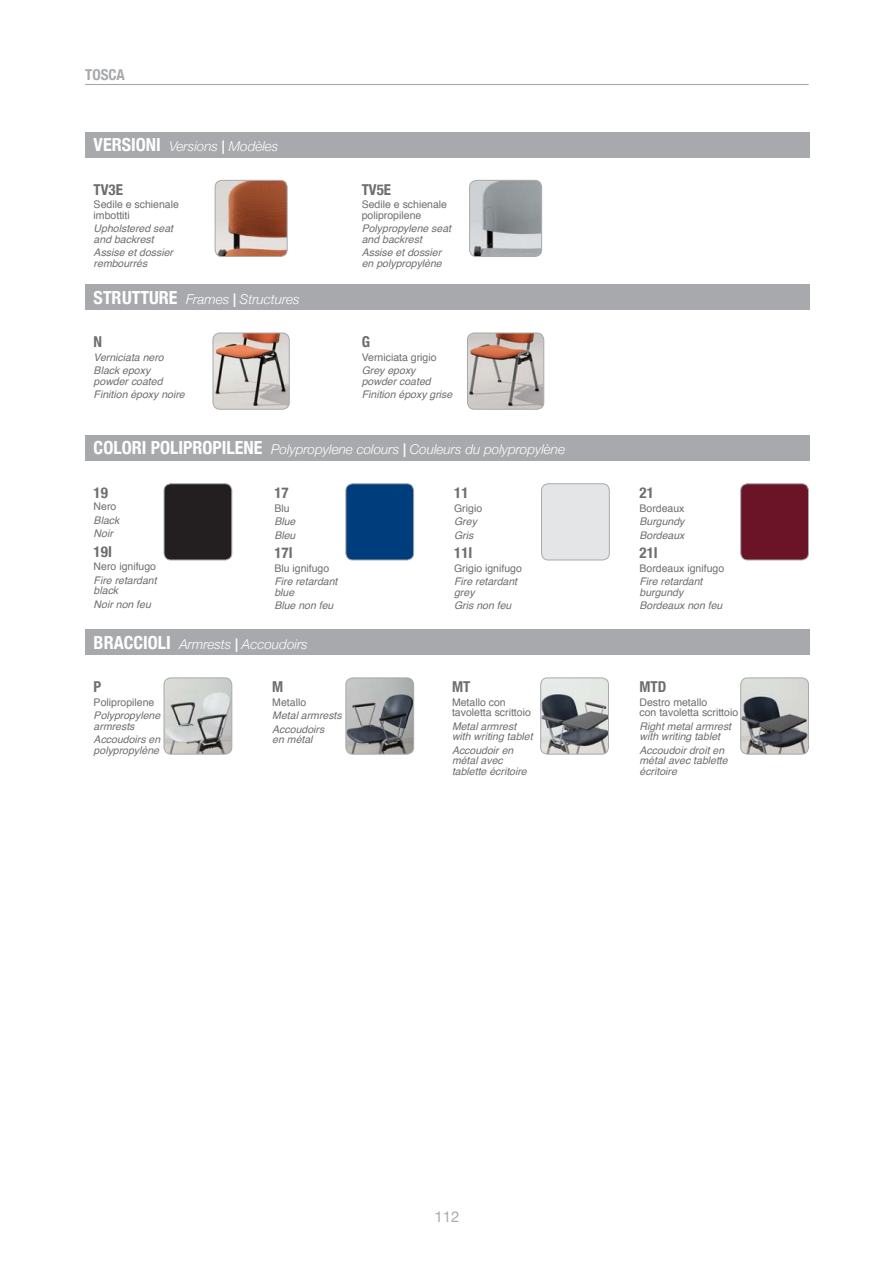
<style>
.page{position:relative;width:893px;height:1261px;background:#fff}
.page>*{position:absolute;margin:0;border:0;box-sizing:border-box;transform-origin:0 0}
.t1{font:700 condensed 15px "Helvetica Neue";color:#6d6e70}
.t2{font:700 condensed 15px "Helvetica Neue";color:#a7a9ac}
.t3{font:15px "Helvetica Neue";color:#a7a9ac}
.t4{font:italic 300 13.5px "Helvetica Neue";color:#fff}
.t5{font:italic 10.5px/10.5px "Helvetica";color:#6d6e70}
.t6{font:10.5px/10.5px "Helvetica";color:#6d6e70}
.s1{font-weight:700;font-style:normal;font-stretch:condensed;font-size:18px}
.s2{font-weight:700;font-style:normal}
</style>
<div class="page">
<hr style="left:85px;top:84px;width:723px;height:1px;background:#a7a9ac">
<img style="left:540px;top:678px;width:68px;height:76px;border-radius:7px">
<div style="left:540px;top:678px;width:68px;height:76px;border:1px solid #a7a9ac;border-radius:7px"></div>
<div style="left:85px;top:132px;width:724px;height:25px;background:#a7a9ac"></div>
<img style="left:215px;top:180px;width:72px;height:76px;border-radius:7px">
<div style="left:215px;top:180px;width:72px;height:77px;border:1px solid #a7a9ac;border-radius:7px"></div>
<img style="left:469px;top:180px;width:72px;height:77px;border-radius:7px">
<div style="left:469px;top:180px;width:72px;height:77px;border:1px solid #a7a9ac;border-radius:7px"></div>
<div style="left:85px;top:285px;width:724px;height:25px;background:#a7a9ac"></div>
<div style="left:85px;top:629px;width:724px;height:26px;background:#a7a9ac"></div>
<img style="left:213px;top:333px;width:76px;height:76px;border-radius:7px">
<div style="left:213px;top:333px;width:76px;height:76px;border:1px solid #a7a9ac;border-radius:7px"></div>
<img style="left:164px;top:678px;width:68px;height:76px;border-radius:7px">
<div style="left:164px;top:678px;width:68px;height:76px;border:1px solid #a7a9ac;border-radius:7px"></div>
<img style="left:467px;top:333px;width:76px;height:76px;border-radius:7px">
<div style="left:467px;top:333px;width:76px;height:76px;border:1px solid #a7a9ac;border-radius:7px"></div>
<div style="left:85px;top:435px;width:724px;height:26px;background:#a7a9ac"></div>
<div style="left:346px;top:484px;width:67px;height:76px;background:#003d7d;border-radius:7px"></div>
<div style="left:345px;top:484px;width:68px;height:76px;border:1px solid #a7a9ac;border-radius:7px"></div>
<img style="left:346px;top:678px;width:67px;height:76px;border-radius:7px">
<div style="left:345px;top:678px;width:68px;height:76px;border:1px solid #a7a9ac;border-radius:7px"></div>
<img style="left:740px;top:678px;width:68px;height:76px;border-radius:7px">
<div style="left:740px;top:678px;width:68px;height:76px;border:1px solid #a7a9ac;border-radius:7px"></div>
<div style="left:541px;top:484px;width:68px;height:76px;background:#e4e5e6;border-radius:7px"></div>
<div style="left:541px;top:484px;width:68px;height:76px;border:1px solid #a7a9ac;border-radius:7px"></div>
<div style="left:740px;top:484px;width:68px;height:76px;background:#6b1428;border-radius:7px"></div>
<div style="left:740px;top:484px;width:68px;height:76px;border:1px solid #a7a9ac;border-radius:7px"></div>
<div style="left:164px;top:484px;width:68px;height:76px;background:#231f20;border-radius:7px"></div>
<div style="left:164px;top:484px;width:68px;height:76px;border:1px solid #a7a9ac;border-radius:7px"></div>
<h1 class="t2" style="left:85px;top:65px;width:41px">TOSCA</h1>
<p class="t4" style="left:94px;top:138px;width:186px"><span class="s1">VERSIONI</span> Versions <span class="s2">|</span> Modèles</p>
<h1 class="t1" style="left:94px;top:180px;width:31px">TV3E</h1>
<p class="t6" style="left:94px;top:200px;width:87px">Sedile e schienale imbottiti</p>
<p class="t5" style="left:94px;top:224px;width:81px">Upholstered seat and backrest</p>
<p class="t5" style="left:94px;top:248px;width:81px">Assise et dossier rembourrés</p>
<p class="t4" style="left:94px;top:291px;width:207px"><span class="s1">STRUTTURE</span> Frames <span class="s2">|</span> Structures</p>
<h1 class="t1" style="left:94px;top:333px;width:10px">N</h1>
<p class="t5" style="left:94px;top:351px;width:72px;line-height:13.5px">Verniciata nero<br>Black epoxy</p>
<p class="t5" style="left:94px;top:375px;width:93px;line-height:13.5px">powder coated<br>Finition époxy noire</p>
<h1 class="t1" style="left:361px;top:180px;width:31px">TV5E</h1>
<p class="t6" style="left:361px;top:200px;width:87px">Sedile e schienale polipropilene</p>
<p class="t5" style="left:361px;top:224px;width:91px">Polypropylene seat and backrest</p>
<p class="t5" style="left:361px;top:248px;width:81px">Assise et dossier en polypropylène</p>
<h1 class="t1" style="left:361px;top:333px;width:10px">G</h1>
<p class="t6" style="left:361px;top:353px;width:76px">Verniciata grigio</p>
<p class="t5" style="left:361px;top:366px;width:70px">Grey epoxy powder coated</p>
<p class="t5" style="left:361px;top:390px;width:92px">Finition époxy grise</p>
<p class="t4" style="left:94px;top:442px;width:473px"><span class="s1">COLORI POLIPROPILENE</span> Polypropylene colours <span class="s2">|</span> Couleurs du polypropylène</p>
<h1 class="t1" style="left:94px;top:484px;width:16px">19</h1>
<p class="t6" style="left:94px;top:502px;width:24px">Nero</p>
<p class="t5" style="left:94px;top:514px;width:27px;line-height:13.5px">Black<br>Noir</p>
<h1 class="t1" style="left:94px;top:542px;width:20px">19I</h1>
<p class="t6" style="left:94px;top:562px;width:64px">Nero ignifugo</p>
<p class="t5" style="left:94px;top:575px;width:65px">Fire retardant black</p>
<p class="t5" style="left:94px;top:599px;width:59px">Noir non feu</p>
<h1 class="t1" style="left:274px;top:484px;width:16px">17</h1>
<p class="t6" style="left:274px;top:503px;width:17px">Blu</p>
<p class="t5" style="left:274px;top:515px;width:23px;line-height:13.5px">Blue<br>Bleu</p>
<h1 class="t1" style="left:274px;top:544px;width:20px">17I</h1>
<p class="t6" style="left:274px;top:563px;width:56px">Blu ignifugo</p>
<p class="t5" style="left:274px;top:577px;width:65px">Fire retardant blue</p>
<p class="t5" style="left:274px;top:601px;width:60px">Blue non feu</p>
<p class="t4" style="left:94px;top:636px;width:215px"><span class="s1">BRACCIOLI</span> Armrests <span class="s2">|</span> Accoudoirs</p>
<h1 class="t1" style="left:94px;top:678px;width:9px">P</h1>
<p class="t6" style="left:94px;top:698px;width:62px">Polipropilene</p>
<p class="t5" style="left:94px;top:711px;width:68px">Polypropylene armrests</p>
<p class="t5" style="left:94px;top:735px;width:68px">Accoudoirs en polypropylène</p>
<h1 class="t1" style="left:272px;top:678px;width:13px">M</h1>
<p class="t6" style="left:272px;top:698px;width:35px">Metallo</p>
<p class="t5" style="left:272px;top:710px;width:71px;line-height:13.5px">Metal armrests<br>Accoudoirs</p>
<p class="t5" style="left:272px;top:735px;width:42px">en métal</p>
<h1 class="t1" style="left:454px;top:484px;width:16px">11</h1>
<p class="t6" style="left:454px;top:503px;width:30px">Grigio</p>
<p class="t5" style="left:454px;top:515px;width:24px;line-height:13.5px">Grey<br>Gris</p>
<h1 class="t1" style="left:454px;top:544px;width:20px">11I</h1>
<p class="t6" style="left:454px;top:563px;width:69px">Grigio ignifugo</p>
<p class="t5" style="left:454px;top:577px;width:65px">Fire retardant grey</p>
<p class="t5" style="left:454px;top:601px;width:59px">Gris non feu</p>
<h1 class="t1" style="left:452px;top:678px;width:20px">MT</h1>
<p class="t6" style="left:452px;top:698px;width:80px">Metallo con tavoletta scrittoio</p>
<p class="t5" style="left:452px;top:722px;width:82px">Metal armrest with writing tablet</p>
<p class="t5" style="left:452px;top:746px;width:76px">Accoudoir en métal avec tablette écritoire</p>
<h1 class="t1" style="left:639px;top:484px;width:16px">21</h1>
<p class="t6" style="left:639px;top:503px;width:46px">Bordeaux</p>
<p class="t5" style="left:639px;top:515px;width:46px;line-height:13.5px">Burgundy<br>Bordeaux</p>
<h1 class="t1" style="left:639px;top:544px;width:20px">21I</h1>
<p class="t6" style="left:639px;top:563px;width:86px">Bordeaux ignifugo</p>
<p class="t5" style="left:639px;top:577px;width:65px">Fire retardant burgundy</p>
<p class="t5" style="left:639px;top:601px;width:84px">Bordeaux non feu</p>
<h1 class="t1" style="left:639px;top:678px;width:28px">MTD</h1>
<p class="t6" style="left:639px;top:698px;width:100px">Destro metallo<br>con tavoletta scrittoio</p>
<p class="t5" style="left:639px;top:722px;width:93px">Right metal armrest with writing tablet</p>
<p class="t5" style="left:639px;top:746px;width:90px">Accoudoir droit en métal avec tablette écritoire</p>
<h1 class="t3" style="left:434px;top:1208px;width:27px">112</h1>
</div>
